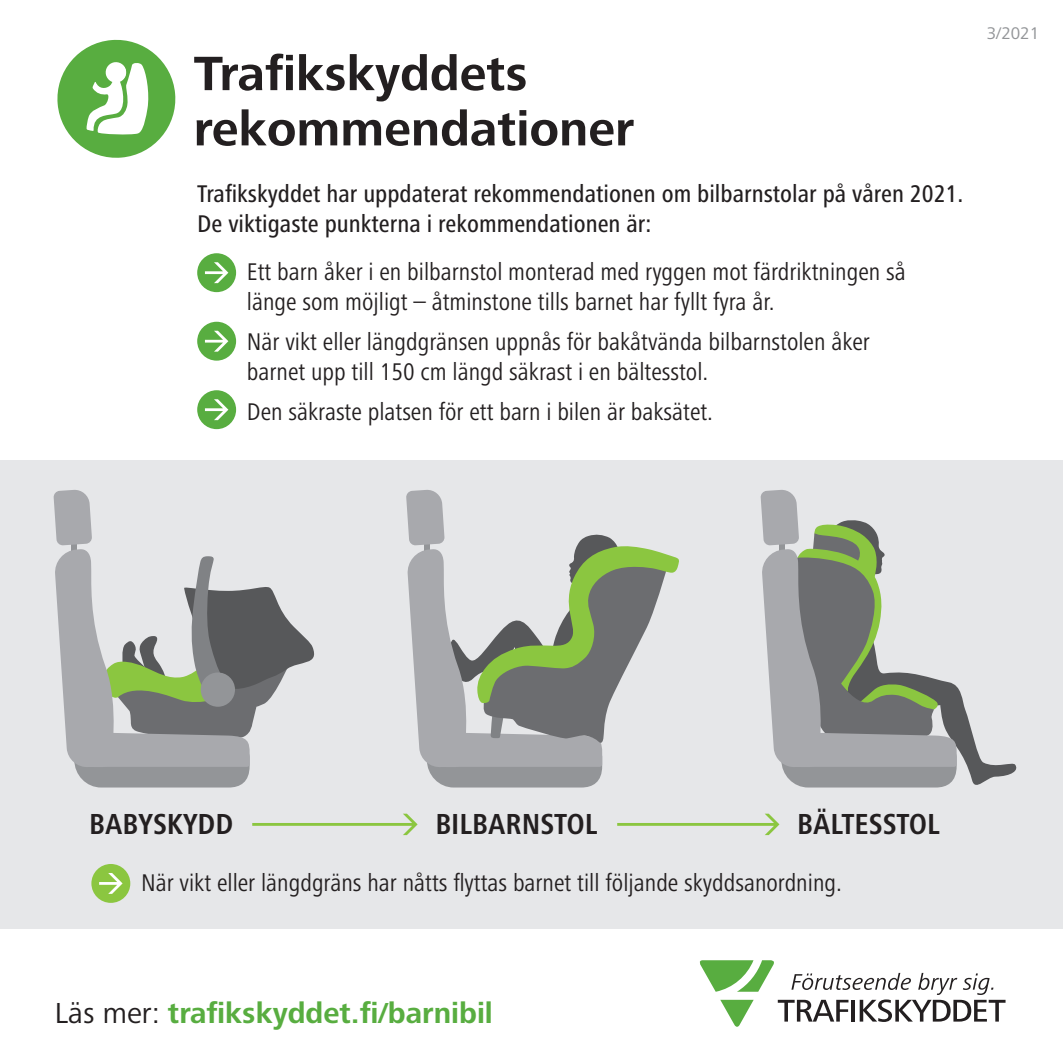
<style>
.page{position:relative;width:1063px;height:1063px;background:#fff}
.page>*{position:absolute;margin:0;border:0;box-sizing:border-box;transform-origin:0 0}
.t1{font:700 50px/55.2px "Frutiger Next Pro";color:#231f20}
.t2{font:700 30px "Frutiger Next Pro";color:#58ad40}
.t3{font:700 condensed 30px "Frutiger Next Pro";color:#231f20}
.t4{font:condensed 25px/30px "Frutiger Next Pro";color:#231f20}
.t5{font:500 condensed 25px/30px "Frutiger Next Pro";color:#231f20}
.t6{font:17.5px "Frutiger Next Pro";color:#939598}
.s1{font-weight:400;color:#231f20}
</style>
<div class="page">
<div style="left:0;top:461px;width:1063px;height:468px;background:#e6e7e9"></div>
<svg style="left:252px;top:814px;width:166px;height:21px"></svg>
<svg style="left:617px;top:814px;width:162px;height:21px"></svg>
<svg style="left:406px;top:490px;width:273px;height:298px"></svg>
<svg style="left:53px;top:490px;width:261px;height:298px"></svg>
<svg style="left:957px;top:687px;width:60px;height:98px"></svg>
<svg style="left:760px;top:490px;width:197px;height:298px"></svg>
<div style="left:91px;top:864px;width:39px;height:39px;background:#8bc640;border-radius:50%"></div>
<svg style="left:99px;top:873px;width:24px;height:21px"></svg>
<div style="left:197px;top:253px;width:39px;height:39px;background:#58ad40;border-radius:50%"></div>
<svg style="left:205px;top:262px;width:23px;height:21px"></svg>
<div style="left:197px;top:322px;width:39px;height:39px;background:#58ad40;border-radius:50%"></div>
<svg style="left:205px;top:331px;width:23px;height:21px"></svg>
<div style="left:197px;top:390px;width:39px;height:39px;background:#58ad40;border-radius:50%"></div>
<svg style="left:205px;top:399px;width:23px;height:21px"></svg>
<svg style="left:57px;top:39px;width:119px;height:119px"></svg>
<svg style="left:699px;top:960px;width:307px;height:67px"></svg>
<h1 class="t1" style="left:194px;top:46px;width:442px">Trafikskyddets rekommendationer</h1>
<p class="t5" style="left:197px;top:179px;width:768px">Trafikskyddet har uppdaterat rekommendationen om bilbarnstolar på våren 2021.<br>De viktigaste punkterna i rekommendationen är:</p>
<p class="t4" style="left:247px;top:256px;width:660px">Ett barn åker i en bilbarnstol monterad med ryggen mot färdriktningen så länge som möjligt – åtminstone tills barnet har fyllt fyra år.</p>
<p class="t4" style="left:247px;top:326px;width:625px">När vikt eller längdgränsen uppnås för bakåtvända bilbarnstolen åker barnet upp till 150 cm längd säkrast i en bältesstol.</p>
<p class="t4" style="left:247px;top:396px;width:468px">Den säkraste platsen för ett barn i bilen är baksätet.</p>
<p class="t6" style="left:987px;top:24px;width:54px">3/2021</p>
<p class="t3" style="left:89px;top:807px;width:146px">BABYSKYDD</p>
<p class="t3" style="left:435px;top:807px;width:164px">BILBARNSTOL</p>
<p class="t3" style="left:797px;top:807px;width:144px">BÄLTESSTOL</p>
<p class="t4" style="left:141px;top:867px;width:702px">När vikt eller längdgräns har nåtts flyttas barnet till följande skyddsanordning.</p>
<p class="t2" style="left:55px;top:996px;width:440px"><span class="s1">Läs mer:</span> trafikskyddet.fi/barnibil</p>
</div>
